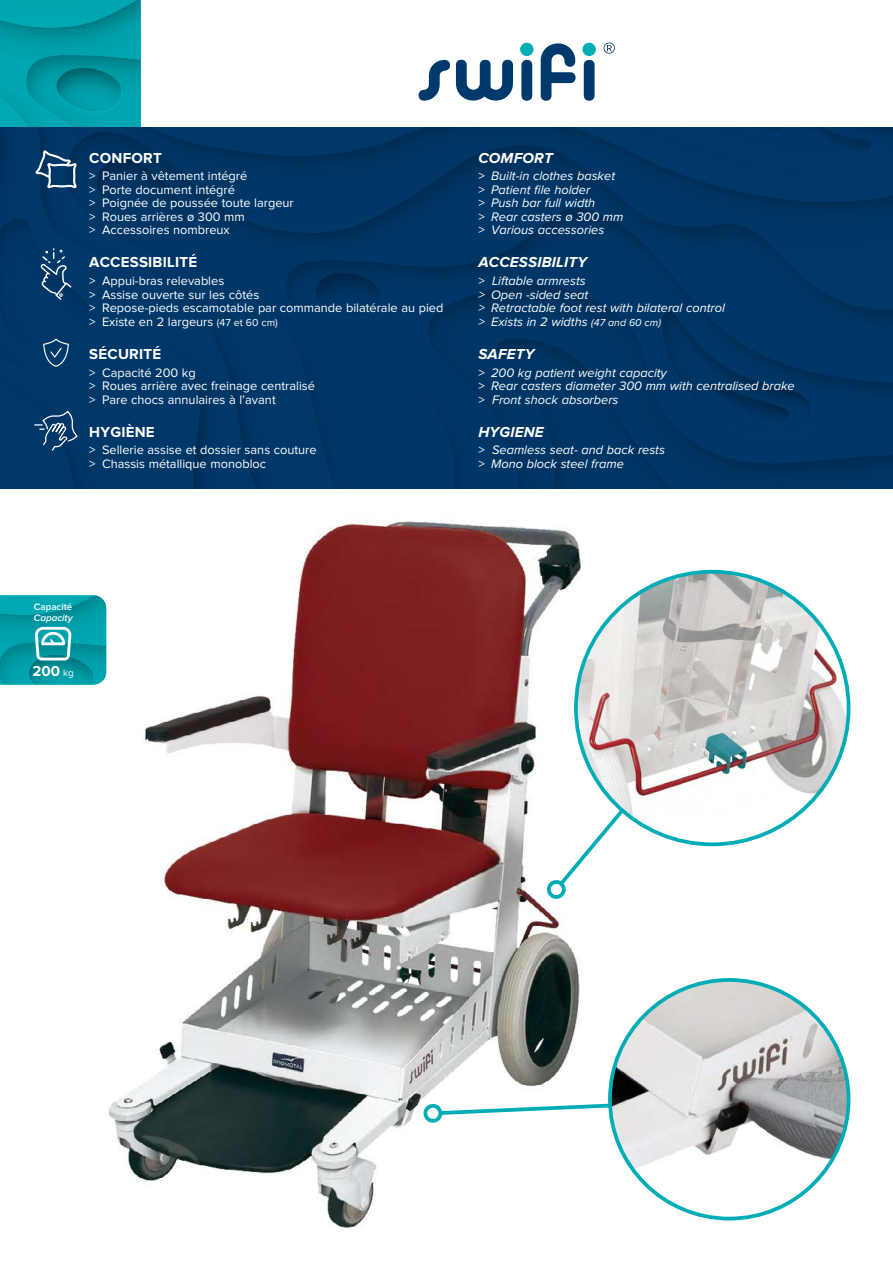
<style>
.page{position:relative;width:893px;height:1263px;background:#fff}
.page>*{position:absolute;margin:0;border:0;box-sizing:border-box;transform-origin:0 0}
.t1{font:700 15px "Proxima Nova";letter-spacing:.015em;color:#fff}
.t2{font:italic 700 15px "Proxima Nova";letter-spacing:.015em;color:#fff}
.t3{font:12.75px/13.5px "Proxima Nova";color:#fff}
.t4{font:italic 12.75px/13.5px "Proxima Nova";color:#fff}
.t5{font:600 9.75px "Proxima Nova";color:#fff}
.t6{font:italic 600 9.75px "Proxima Nova";color:#fff}
.s1{font-size:10.5px}
.s2{font-style:normal}
.s3{font-weight:400;font-size:9.75px}
</style>
<div class="page">
<img style="left:0;top:31px;width:140px;height:12px">
<img style="left:0;top:0;width:140px;height:31px">
<img style="left:0;top:0;width:137px;height:28px">
<img style="left:109px;top:521px;width:488px;height:707px">
<svg style="left:0;top:595px;width:107px;height:90px;background:#11a1aa"></svg>
<svg style="left:0;top:43px;width:893px;height:446px;background:#26567e"></svg>
<svg style="left:420px;top:1098px;width:191px;height:28px"></svg>
<svg style="left:543px;top:697px;width:174px;height:205px"></svg>
<svg style="left:610px;top:980px;width:239px;height:238px"></svg>
<img style="left:622px;top:1040px;width:226px;height:50px">
<img style="left:611px;top:980px;width:118px;height:107px">
<img style="left:576px;top:572px;width:273px;height:272px;border-radius:136px">
<p class="t1" style="left:89px;top:149px;width:74px">CONFORT</p>
<p class="t3" style="left:89px;top:170px;width:206px">&gt; Panier à vêtement intégré<br>&gt; Porte document intégré<br>&gt; Poignée de poussée toute largeur &gt; Roues arrières ø 300 mm<br>&gt; Accessoires nombreux</p>
<p class="t1" style="left:89px;top:254px;width:109px">ACCESSIBILITÉ</p>
<p class="t3" style="left:89px;top:275px;width:356px">&gt; Appui-bras relevables<br>&gt; Assise ouverte sur les côtés<br>&gt; Repose-pieds escamotable par commande bilatérale au pied &gt; Existe en 2 largeurs <span class="s1">(47 et 60 cm)</span></p>
<p class="t1" style="left:89px;top:345px;width:73px">SÉCURITÉ</p>
<p class="t3" style="left:89px;top:366px;width:227px">&gt; Capacité 200 kg<br>&gt; Roues arrière avec freinage centralisé &gt; Pare chocs annulaires à l’avant</p>
<p class="t1" style="left:89px;top:423px;width:67px">HYGIÈNE</p>
<p class="t3" style="left:89px;top:444px;width:229px">&gt; Sellerie assise et dossier sans couture &gt; Chassis métallique monobloc</p>
<p class="t2" style="left:478px;top:151px;width:76px">COMFORT</p>
<p class="t4" style="left:478px;top:170px;width:147px"><span class="s2">&gt;</span> Built-in clothes basket <span class="s2">&gt;</span> Patient file holder<br><span class="s2">&gt;</span> Push bar full width<br><span class="s2">&gt;</span> Rear casters ø 300 mm <span class="s2">&gt;</span> Various accessories</p>
<p class="t2" style="left:478px;top:256px;width:110px">ACCESSIBILITY</p>
<p class="t4" style="left:478px;top:274px;width:248px"><span class="s2">&gt;</span> Liftable armrests<br>&gt; Open -sided seat<br>&gt; Retractable foot rest with bilateral control &gt; Exists in 2 widths <span class="s1">(47 and 60 cm)</span></p>
<p class="t2" style="left:478px;top:347px;width:58px">SAFETY</p>
<p class="t4" style="left:478px;top:366px;width:318px"><span class="s2">&gt;</span> 200 kg patient weight capacity<br><span class="s2">&gt;</span> Rear casters diameter 300 mm with centralised brake <span class="s2">&gt;</span> Front shock absorbers</p>
<p class="t2" style="left:478px;top:425px;width:67px">HYGIENE</p>
<p class="t4" style="left:478px;top:444px;width:188px"><span class="s2">&gt;</span> Seamless seat- and back rests <span class="s2">&gt;</span> Mono block steel frame</p>
<p class="t5" style="left:34px;top:603px;width:40px">Capacité</p>
<p class="t6" style="left:34px;top:613px;width:40px">Capacity</p>
<p class="t1" style="left:33px;top:662px;width:42px">200 <span class="s3">kg</span></p>
</div>
